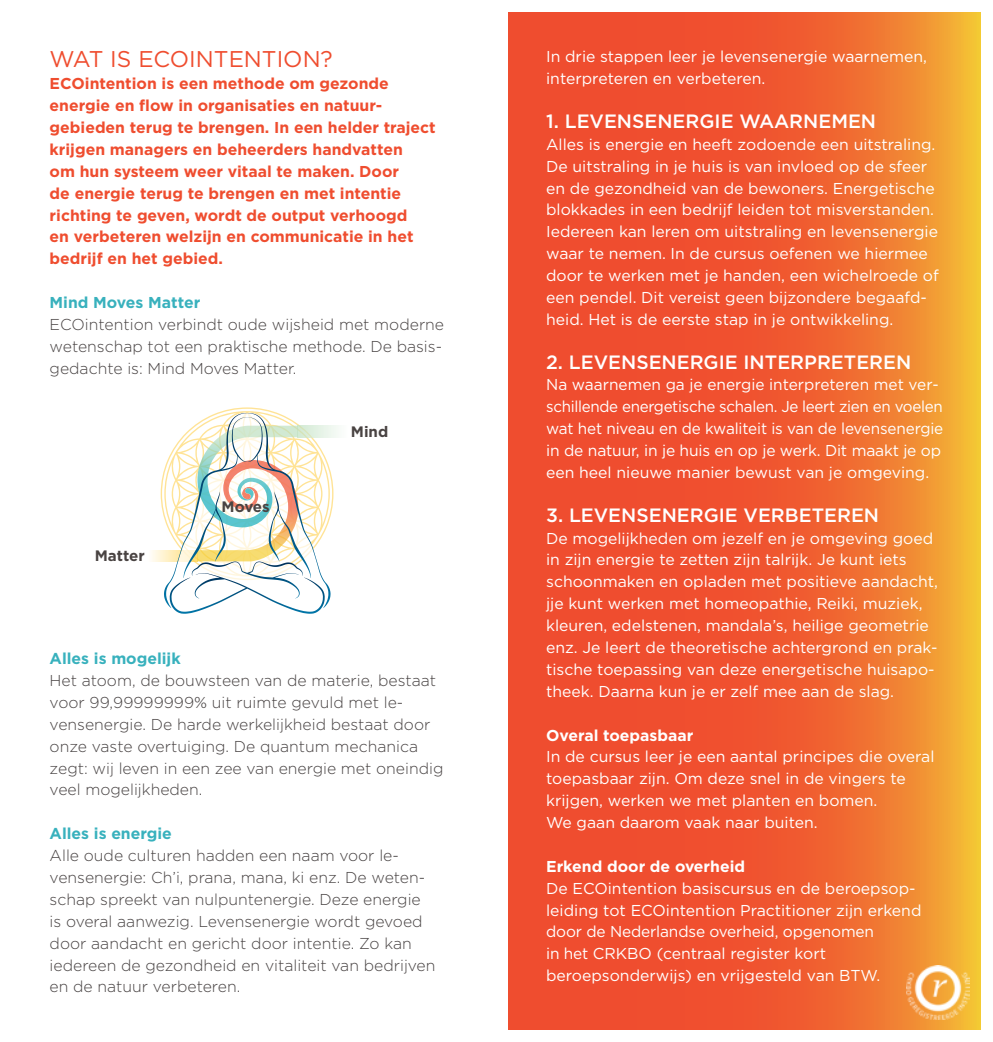
<style>
.page{position:relative;width:993px;height:1042px;background:#fff}
.page>*{position:absolute;margin:0;border:0;box-sizing:border-box;transform-origin:0 0}
.t1{font:22.75px "Gotham";color:#ef4d2f}
.t2{font:500 19.25px "Gotham";color:#fff}
.t3{font:15.75px/21.9px "Gotham";color:#fff}
.t4{font:300 15.75px/21.9px "Gotham";color:#474242}
.t5{font:700 15.75px/21.9px "Gotham";color:#ef4d2f}
.t6{font:700 15.75px "Gotham";color:#38b1bd}
.t7{font:700 15.75px "Gotham";color:#fff}
.t8{font:700 15.05px "Gotham";color:#494342}
</style>
<div class="page">
<svg style="left:508px;top:12px;width:472px;height:1017px;background:#f06330"></svg>
<img style="left:906px;top:965px;width:62px;height:54px">
<svg style="left:152px;top:550px;width:9px;height:11px"></svg>
<div style="left:298px;top:426px;width:49px;height:11px;background:#f7fbf7"></div>
<svg style="left:161px;top:407px;width:172px;height:206px"></svg>
<h1 class="t1" style="left:50px;top:45px;width:284px">WAT IS ECOINTENTION?</h1>
<p class="t5" style="left:50px;top:73px;width:387px">ECOintention is een methode om gezonde energie en flow in organisaties en natuur&shy;gebieden terug te brengen. In een helder traject krijgen managers en beheerders handvatten<br>om hun systeem weer vitaal te maken. Door<br>de energie terug te brengen en met intentie richting te geven, wordt de output verhoogd<br>en verbeteren welzijn en communicatie in het bedrijf en het gebied.</p>
<p class="t6" style="left:50px;top:292px;width:152px">Mind Moves Matter</p>
<p class="t4" style="left:50px;top:313px;width:396px">ECOintention verbindt oude wijsheid met moderne wetenschap tot een praktische methode. De basis&shy;gedachte is: Mind Moves Matter.</p>
<p class="t8" style="left:95px;top:546px;width:51px">Matter</p>
<p class="t8" style="left:221px;top:496px;width:50px">Moves</p>
<p class="t8" style="left:351px;top:422px;width:39px">Mind</p>
<p class="t6" style="left:50px;top:648px;width:132px">Alles is mogelijk</p>
<p class="t4" style="left:50px;top:669px;width:395px">Het atoom, de bouwsteen van de materie, bestaat voor 99,99999999% uit ruimte gevuld met le&shy;vensenergie. De harde werkelijkheid bestaat door onze vaste overtuiging. De quantum mechanica zegt: wij leven in een zee van energie met oneindig veel mogelijkheden.</p>
<p class="t6" style="left:50px;top:823px;width:124px">Alles is energie</p>
<p class="t4" style="left:50px;top:844px;width:387px">Alle oude culturen hadden een naam voor le&shy;vensenergie: Ch’i, prana, mana, ki enz. De weten&shy;schap spreekt van nulpuntenergie. Deze energie is overal aanwezig. Levensenergie wordt gevoed door aandacht en gericht door intentie. Zo kan iedereen de gezondheid en vitaliteit van bedrijven en de natuur verbeteren.</p>
<p class="t3" style="left:546px;top:45px;width:382px">In drie stappen leer je levensenergie waarnemen, interpreteren en verbeteren.</p>
<p class="t2" style="left:546px;top:108px;width:331px">1. LEVENSENERGIE WAARNEMEN</p>
<p class="t3" style="left:546px;top:133px;width:394px">Alles is energie en heeft zodoende een uitstraling.<br>De uitstraling in je huis is van invloed op de sfeer en de gezondheid van de bewoners. Energetische blokkades in een bedrijf leiden tot misverstanden.<br>Iedereen kan leren om uitstraling en levensenergie waar te nemen. In de cursus oefenen we hiermee door te werken met je handen, een wichelroede of een pendel. Dit vereist geen bijzondere begaafd&shy;heid. Het is de eerste stap in je ontwikkeling.</p>
<p class="t2" style="left:546px;top:349px;width:366px">2. LEVENSENERGIE INTERPRETEREN</p>
<p class="t3" style="left:546px;top:373px;width:398px">Na waarnemen ga je energie interpreteren met ver&shy;schillende energetische schalen. Je leert zien en voelen wat het niveau en de kwaliteit is van de levensenergie in de natuur, in je huis en op je werk. Dit maakt je op een heel nieuwe manier bewust van je omgeving.</p>
<p class="t2" style="left:546px;top:502px;width:334px">3. LEVENSENERGIE VERBETEREN</p>
<p class="t3" style="left:546px;top:527px;width:393px">De mogelijkheden om jezelf en je omgeving goed in zijn energie te zetten zijn talrijk. Je kunt iets schoonmaken en opladen met positieve aandacht, jje kunt werken met homeopathie, Reiki, muziek, kleuren, edelstenen, mandala’s, heilige geometrie enz. Je leert de theoretische achtergrond en prak&shy;tische toepassing van deze energetische huisapo&shy;theek. Daarna kun je er zelf mee aan de slag.</p>
<p class="t7" style="left:546px;top:724px;width:149px">Overal toepasbaar</p>
<p class="t3" style="left:546px;top:745px;width:390px">In de cursus leer je een aantal principes die overal toepasbaar zijn. Om deze snel in de vingers te krijgen, werken we met planten en bomen.<br>We gaan daarom vaak naar buiten.</p>
<p class="t7" style="left:546px;top:856px;width:200px">Erkend door de overheid</p>
<p class="t3" style="left:546px;top:877px;width:376px">De ECOintention basiscursus en de beroepsop&shy;leiding tot ECOintention Practitioner zijn erkend door de Nederlandse overheid, opgenomen<br>in het CRKBO (centraal register kort beroepsonderwijs) en vrijgesteld van BTW.</p>
</div>
